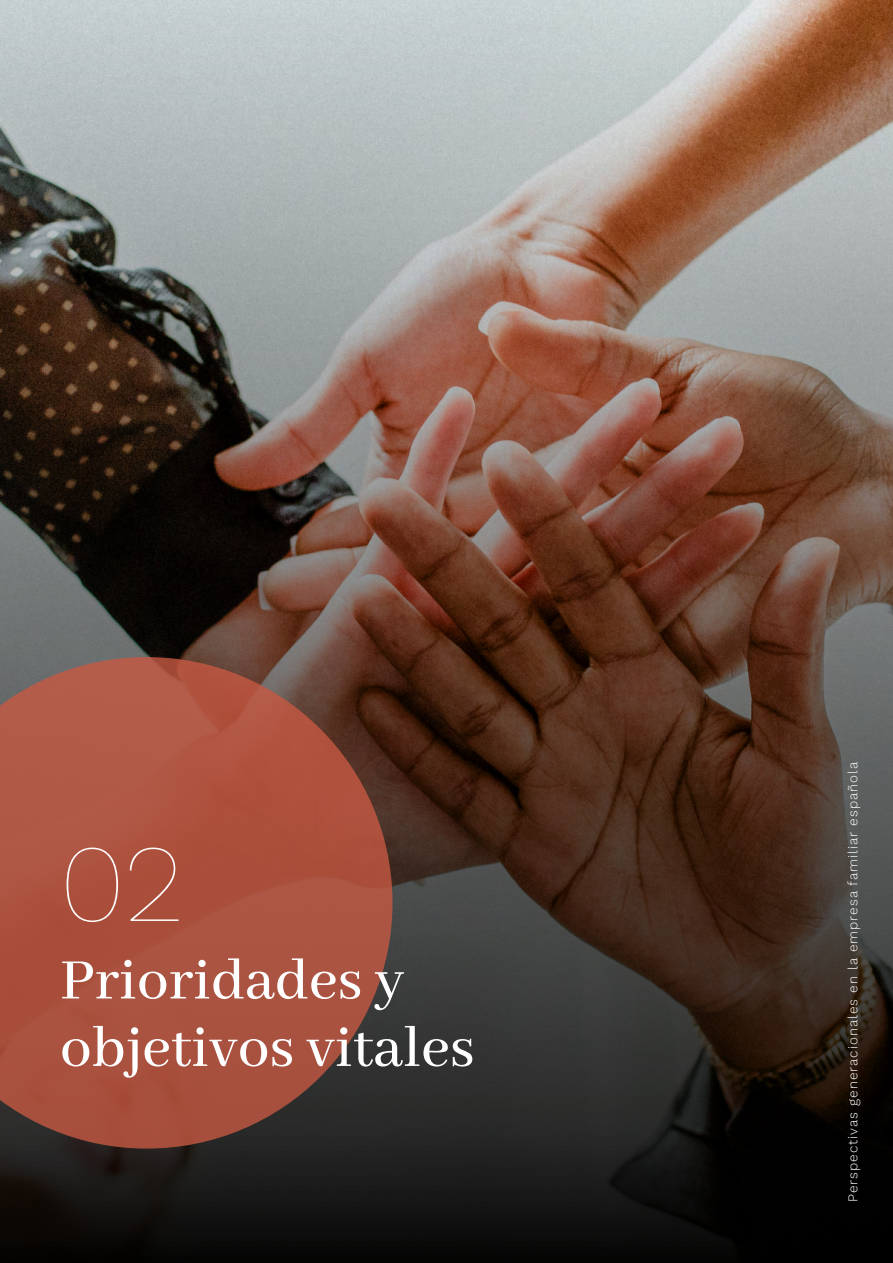
<style>
.page{position:relative;width:893px;height:1263px;background:#fff}
.page>*{position:absolute;margin:0;border:0;box-sizing:border-box;transform-origin:0 0}
.t1{font:109.5px "Work Sans";color:#fff}
.t2{font:500 63px/67.5px "Abhaya Libre";color:#fff}
.t3{font:13.5px "Work Sans";letter-spacing:.075em;color:#fff}
</style>
<div class="page">
<img style="left:0;top:0;width:893px;height:1263px">
<svg style="left:0;top:657px;width:392px;height:491px;fill:#ab513f"></svg>
<h1 class="t1" style="left:60px;top:800px;width:125px">02</h1>
<h2 class="t2" style="left:60px;top:949px;width:416px">Prioridades y objetivos vitales</h2>
<p class="t3" style="left:843px;top:1202px;width:441px;rotate:-90deg">Perspectivas generacionales en la empresa familiar española</p>
</div>
